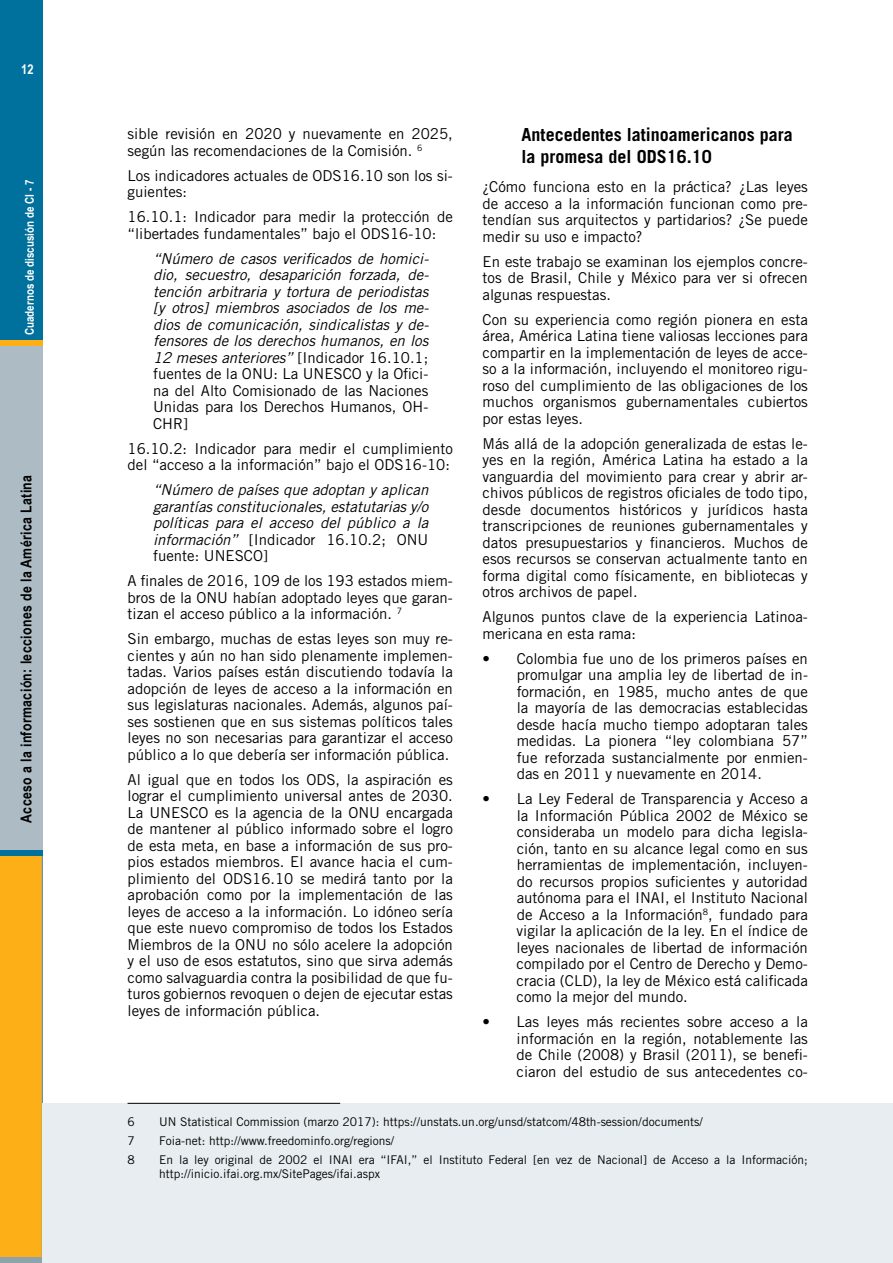
<style>
.page{position:relative;width:893px;height:1263px;background:#fff}
.page>*{position:absolute;margin:0;border:0;box-sizing:border-box;transform-origin:0 0}
.t1{font:700 18px/21.6px "Trade Gothic";color:#000}
.t2{font:15px/16.5px "Trade Gothic";color:#000;text-align:justify}
.t3{font:italic 15px/16.5px "Trade Gothic";color:#000;text-align:justify}
.t4{font:700 15px "Arial Narrow";letter-spacing:.025em;color:#000}
.t5{font:700 13.5px "Arial Narrow";color:#fff}
.t6{font:12px/14.4px "Trade Gothic";color:#000}
.t7{font:700 12px "Arial Narrow";color:#fff}
.s1{font-style:normal}
</style>
<div class="page">
<div style="left:0;top:0;width:43px;height:1263px;background:#00719c"></div>
<div style="left:0;top:340px;width:43px;height:510px;background:#acbbc4"></div>
<div style="left:0;top:856px;width:43px;height:401px;background:#fcaf17"></div>
<div style="left:0;top:340px;width:43px;height:6px;background:#fcaf17"></div>
<div style="left:0;top:1257px;width:43px;height:6px;background:#8ea2ac"></div>
<div style="left:43px;top:1104px;width:850px;height:159px;background:#e7edf0"></div>
<hr style="left:128px;top:1103px;width:212px;height:1px;background:#000">
<p class="t5" style="left:21px;top:59px;width:14px">12</p>
<p class="t7" style="left:21px;top:335px;width:157px;rotate:-90deg">Cuadernos de discusión de CI - 7</p>
<p class="t4" style="left:15px;top:823px;width:349px;rotate:-90deg">Acceso a la información: lecciones de la América Latina</p>
<p class="t2" style="left:128px;top:125px;width:327px">sible revisión en 2020 y nuevamente en 2025, según las recomendaciones de la Comisión. <sup>6</sup></p>
<p class="t2" style="left:128px;top:167px;width:327px">Los indicadores actuales de ODS16.10 son los si&shy;guientes:</p>
<p class="t2" style="left:128px;top:208px;width:327px">16.10.1: Indicador para medir la protección de “libertades fundamentales” bajo el ODS16-10:</p>
<p class="t3" style="left:153px;top:250px;width:277px">“Número de casos verificados de homici&shy;dio, secuestro, desaparición forzada, de&shy;tención arbitraria y tortura de periodistas [y otros] miembros asociados de los me&shy;dios de comunicación, sindicalistas y de&shy;fensores de los derechos humanos, en los 12 meses anteriores” <span class="s1">[Indicador 16.10.1; fuentes de la ONU: La UNESCO y la Ofici&shy;na del Alto Comisionado de las Naciones Unidas para los Derechos Humanos, OH-CHR]</span></p>
<p class="t2" style="left:128px;top:440px;width:327px">16.10.2: Indicador para medir el cumplimiento del “acceso a la información” bajo el ODS16-10:</p>
<p class="t3" style="left:153px;top:481px;width:277px">“Número de países que adoptan y aplican garantías constitucionales, estatutarias y/o políticas para el acceso del público a la información” <span class="s1">[Indicador 16.10.2; ONU fuente: UNESCO]</span></p>
<p class="t2" style="left:128px;top:572px;width:327px">A finales de 2016, 109 de los 193 estados miem&shy;bros de la ONU habían adoptado leyes que garan&shy;tizan el acceso público a la información. <sup>7</sup></p>
<p class="t2" style="left:128px;top:630px;width:327px">Sin embargo, muchas de estas leyes son muy re&shy;cientes y aún no han sido plenamente implemen&shy;tadas. Varios países están discutiendo todavía la adopción de leyes de acceso a la información en sus legislaturas nacionales. Además, algunos paí&shy;ses sostienen que en sus sistemas políticos tales leyes no son necesarias para garantizar el acceso público a lo que debería ser información pública.</p>
<p class="t2" style="left:128px;top:771px;width:327px">Al igual que en todos los ODS, la aspiración es lograr el cumplimiento universal antes de 2030.<br>La UNESCO es la agencia de la ONU encargada de mantener al público informado sobre el logro de esta meta, en base a información de sus pro&shy;pios estados miembros. El avance hacia el cum&shy;plimiento del ODS16.10 se medirá tanto por la aprobación como por la implementación de las leyes de acceso a la información. Lo idóneo sería que este nuevo compromiso de todos los Estados Miembros de la ONU no sólo acelere la adopción y el uso de esos estatutos, sino que sirva además como salvaguardia contra la posibilidad de que fu&shy;turos gobiernos revoquen o dejen de ejecutar estas leyes de información pública.</p>
<p class="t1" style="left:522px;top:124px;width:273px">Antecedentes latinoamericanos para la promesa del ODS16.10</p>
<p class="t2" style="left:483px;top:179px;width:327px">¿Cómo funciona esto en la práctica? ¿Las leyes de acceso a la información funcionan como pre&shy;tendían sus arquitectos y partidarios? ¿Se puede medir su uso e impacto?</p>
<p class="t2" style="left:483px;top:253px;width:327px">En este trabajo se examinan los ejemplos concre&shy;tos de Brasil, Chile y México para ver si ofrecen algunas respuestas.</p>
<p class="t2" style="left:483px;top:311px;width:327px">Con su experiencia como región pionera en esta área, América Latina tiene valiosas lecciones para compartir en la implementación de leyes de acce&shy;so a la información, incluyendo el monitoreo rigu&shy;roso del cumplimiento de las obligaciones de los muchos organismos gubernamentales cubiertos por estas leyes.</p>
<p class="t2" style="left:483px;top:435px;width:327px">Más allá de la adopción generalizada de estas le&shy;yes en la región, América Latina ha estado a la vanguardia del movimiento para crear y abrir ar&shy;chivos públicos de registros oficiales de todo tipo, desde documentos históricos y jurídicos hasta transcripciones de reuniones gubernamentales y datos presupuestarios y financieros. Muchos de esos recursos se conservan actualmente tanto en forma digital como físicamente, en bibliotecas y otros archivos de papel.</p>
<p class="t2" style="left:483px;top:609px;width:327px">Algunos puntos clave de la experiencia Latinoa&shy;mericana en esta rama:</p>
<p class="t2" style="left:517px;top:650px;width:293px;text-indent:-34px">• Colombia fue uno de los primeros países en promulgar una amplia ley de libertad de in&shy;formación, en 1985, mucho antes de que la mayoría de las democracias establecidas desde hacía mucho tiempo adoptaran tales medidas. La pionera “ley colombiana 57” fue reforzada sustancialmente por enmien&shy;das en 2011 y nuevamente en 2014.</p>
<p class="t2" style="left:517px;top:791px;width:293px;text-indent:-34px">• La Ley Federal de Transparencia y Acceso a la Información Pública 2002 de México se consideraba un modelo para dicha legisla&shy;ción, tanto en su alcance legal como en sus herramientas de implementación, incluyen&shy;do recursos propios suficientes y autoridad autónoma para el INAI, el Instituto Nacional de Acceso a la Información<sup>8</sup>, fundado para vigilar la aplicación de la ley. En el índice de leyes nacionales de libertad de información compilado por el Centro de Derecho y Demo&shy;cracia (CLD), la ley de México está calificada como la mejor del mundo.</p>
<p class="t2" style="left:517px;top:1014px;width:293px;text-indent:-34px">• Las leyes más recientes sobre acceso a la información en la región, notablemente las de Chile (2008) y Brasil (2011), se benefi&shy;ciaron del estudio de sus antecedentes co-</p>
<p class="t6" style="left:128px;top:1114px;width:9px">6</p>
<p class="t6" style="left:159px;top:1114px;width:545px">UN Statistical Commission (marzo 2017): https://unstats.un.org/unsd/statcom/48th-session/documents/</p>
<p class="t6" style="left:128px;top:1133px;width:9px">7</p>
<p class="t6" style="left:159px;top:1133px;width:236px">Foia-net: http://www.freedominfo.org/regions/</p>
<p class="t6" style="left:128px;top:1152px;width:9px">8</p>
<p class="t6" style="left:159px;top:1152px;width:650px">En la ley original de 2002 el INAI era “IFAI,” el Instituto Federal [en vez de Nacional] de Acceso a la Información; http://inicio.ifai.org.mx/SitePages/ifai.aspx</p>
</div>
